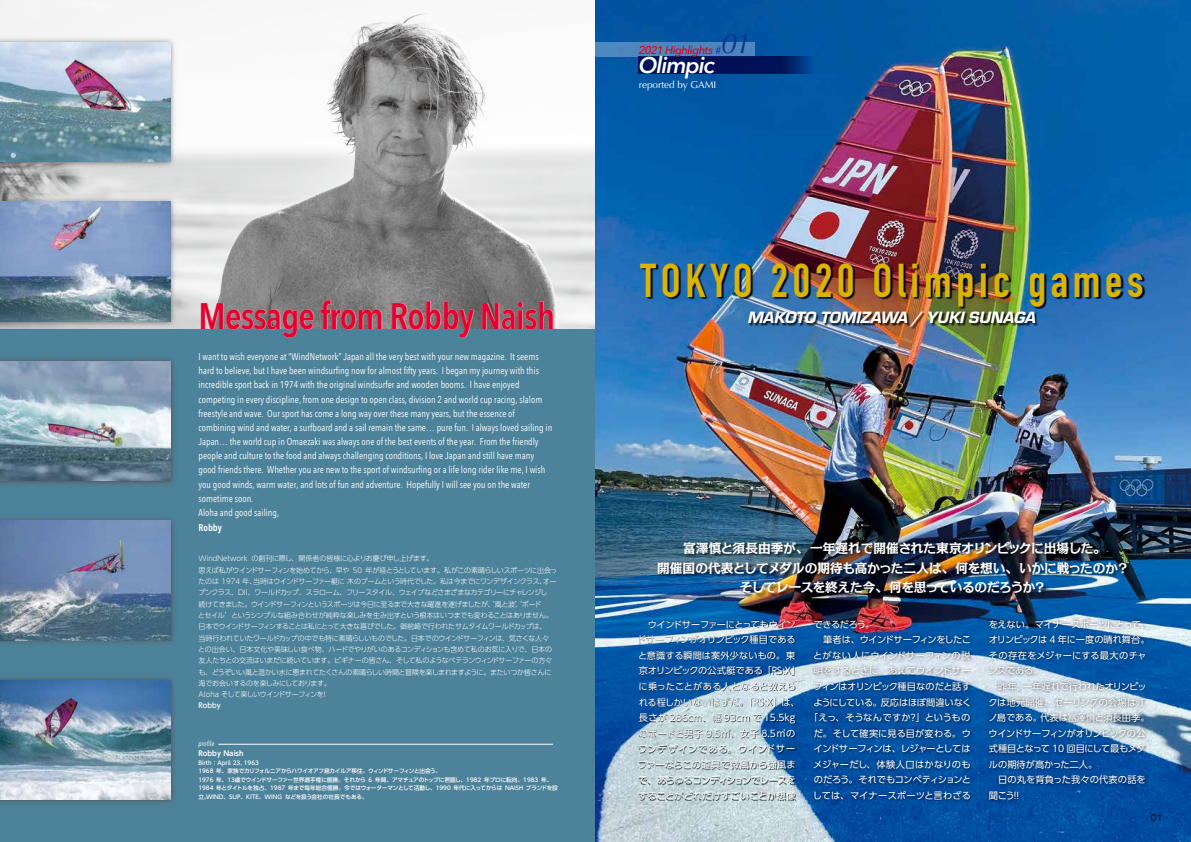
<style>
.page{position:relative;width:1191px;height:842px;background:#fff}
.page>*{position:absolute;margin:0;border:0;box-sizing:border-box;transform-origin:0 0}
.t1{font:700 46.8px "DIN Condensed";letter-spacing:.1em;color:#dbb400}
.t2{font:600 36.9px "Avenir Next Condensed";letter-spacing:-.025em;color:#e6002d}
.t3{font:italic 28.3px "Optima";color:#0c3388}
.t4{font:italic 600 22.7px "Avenir Next";letter-spacing:-.05em;color:#fff}
.t5{font:17px "Eurostile Hea Ita";letter-spacing:-.02em;color:#fff}
.t6{font:700 12.8px/19.8px "Kakumin Pro";letter-spacing:-.03em;color:#fff;text-align:center}
.t7{font:italic 500 11.3px "Avenir Next";letter-spacing:-.055em;color:#e60012}
.t8{font:9.9px/14.2px "Avenir Next Condensed";color:#fff}
.t9{font:9.9px "Optima";color:#fff}
.t10{font:600 9.9px "Avenir Next Condensed";color:#fff}
.t11{font:9.2px/15.6px "UD Shin Go Pro";letter-spacing:-.015em;color:#fff}
.t12{font:9.2px "UD Shin Go Pro";letter-spacing:-.05em;color:#fff}
.t13{font:9.2px "UD Shin Go Pro";letter-spacing:-.06em;color:#fff}
.t14{font:9.2px "UD Shin Go Pro";letter-spacing:-.04em;color:#fff}
.t15{font:9.2px "UD Shin Go Pro";letter-spacing:.01em;color:#fff}
.t16{font:9.2px "UD Shin Go Pro";letter-spacing:.005em;color:#fff}
.t17{font:9.2px "UD Shin Go Pro";letter-spacing:.025em;color:#fff}
.t18{font:9.2px "UD Shin Go Pro";letter-spacing:.015em;color:#fff}
.t19{font:8.5px "Gothic MB101 Pro";color:#000}
.t20{font:300 7.1px/11.3px "UD Shin Go Pro";letter-spacing:-.035em;color:#fff}
.t21{font:700 7.1px "UD Shin Go Pro De";color:#fff}
.t22{font:italic 7.1px "Avenir Next Condensed";color:#fff}
.t23{font:500 7.1px "UD Shin Go Pro";color:#fff}
.t24{font:500 5.7px/8.5px "UD Shin Go Pro";letter-spacing:-.02em;color:#fff}
.s1{font-family:"Optima";font-weight:400;color:#0c3388}
</style>
<div class="page">
<img style="left:0;top:0;width:595px;height:329px">
<div style="left:0;top:329px;width:604px;height:513px;background:#4c829a"></div>
<img style="left:0;top:34px;width:179px;height:136px">
<img style="left:0;top:43px;width:170px;height:119px">
<img style="left:0;top:677px;width:174px;height:126px">
<img style="left:0;top:680px;width:170px;height:119px">
<img style="left:0;top:518px;width:175px;height:126px">
<img style="left:0;top:521px;width:170px;height:119px">
<img style="left:0;top:358px;width:175px;height:127px">
<img style="left:0;top:361px;width:170px;height:119px">
<img style="left:0;top:193px;width:179px;height:136px">
<img style="left:0;top:202px;width:170px;height:119px">
<hr style="left:218px;top:744px;width:335px;height:1px;background:#fff">
<img style="left:595px;top:0;width:596px;height:842px">
<img style="left:641px;top:264px;width:504px;height:46px">
<div style="left:749px;top:312px;width:289px;height:18px;background:#000;opacity:.75"></div>
<div style="left:639px;top:620px;width:157px;height:180px;background:#000;opacity:.75"></div>
<div style="left:812px;top:617px;width:161px;height:186px;background:#000;opacity:.75"></div>
<div style="left:987px;top:617px;width:162px;height:186px;background:#000;opacity:.75"></div>
<div style="left:657px;top:540px;width:474px;height:58px;background:#000;opacity:.75"></div>
<div style="left:595px;top:42px;width:160px;height:15px;background:#4c87bd"></div>
<svg style="left:639px;top:57px;width:175px;height:16px;background:#00165c"></svg>
<h2 class="t2" style="left:198px;top:284px;width:358px">Message from Robby Naish</h2>
<p class="t8" style="left:198px;top:349px;width:355px">I want to wish everyone at “WindNetwork” Japan all the very best with your new magazine. It seems hard to believe, but I have been windsurfing now for almost fifty years. I began my journey with this incredible sport back in 1974 with the original windsurfer and wooden booms. I have enjoyed competing in every discipline, from one design to open class, division 2 and world cup racing, slalom freestyle and wave. Our sport has come a long way over these many years, but the essence of combining wind and water, a surfboard and a sail remain the same… pure fun. I always loved sailing in Japan… the world cup in Omaezaki was always one of the best events of the year. From the friendly people and culture to the food and always challenging conditions, I love Japan and still have many good friends there. Whether you are new to the sport of windsurfing or a life long rider like me, I wish you good winds, warm water, and lots of fun and adventure. Hopefully I will see you on the water sometime soon.<br>Aloha and good sailing,</p>
<p class="t10" style="left:198px;top:519px;width:25px">Robby</p>
<p class="t20" style="left:198px;top:553px;width:360px">WindNetwork の創刊に際し、関係者の皆様に心よりお慶び申し上げます。<br>思えば私がウインドサーフィンを始めてから、早や 50 年が経とうとしています。私がこの素晴らしいスポーツに出会ったのは 1974 年、当時はウインドサーファー艇に 木のブームという時代でした。私は今までにワンデザインクラス、オープンクラス、DII、ワールドカップ、スラローム、フリースタイル、ウェイブなどさまざまなカテゴリーにチャレンジし<br>続けてきました。ウインドサーフィンというスポーツは今日に至るまで大きな躍進を遂げましたが、‘風と波’、‘ボード<br>とセイル’というシンプルな組み合わせが純粋な楽しみを生み出すという根本はいつまでも変わることはありません。日本でウインドサーフィンすることは私にとって大きな喜びでした。御前崎で行われたサムタイムワールドカップは、<br>当時行われていたワールドカップの中でも特に素晴らしいものでした。日本でのウインドサーフィンは、気さくな人々との出会い、日本文化や美味しい食べ物、ハードでやりがいのあるコンディションも含めて私のお気に入りで、日本の友人たちとの交流はいまだに続いています。ビギナーの皆さん、そして私のようなベテランウィンドサーファーの方々も、どうぞいい風と温かい水に恵まれてたくさんの素晴らしい時間と冒険を楽しまれますように。またいつか皆さんに海でお会いするのを楽しみにしております。<br>Aloha そして楽しいウインドサーフィンを！</p>
<p class="t23" style="left:198px;top:700px;width:24px">Robby</p>
<p class="t22" style="left:198px;top:739px;width:17px">profile</p>
<p class="t21" style="left:198px;top:748px;width:47px">Robby Naish</p>
<p class="t24" style="left:198px;top:758px;width:361px">Birth：April 23, 1963<br>1968 年、家族でカリフォルニアからハワイオアフ島カイルア移住。ウィンドサーフィンと出会う。<br>1976 年、１３歳でウインドサーファー世界選手権に優勝。それから 6 年間、アマチュアのトップに君臨し、1982 年プロに転向。1983 年、1984 年とタイトルを独占、1987 年まで毎年総合優勝。今ではウォーターマンとして活動し、1990 年代に入ってからは NAISH ブランドを設立。WIND、SUP、KITE、WING などを扱う会社の社長でもある。</p>
<p class="t7" style="left:639px;top:40px;width:84px">2021 Highlights <span class="s1">#</span></p>
<h3 class="t3" style="left:721px;top:27px;width:31px">01</h3>
<h3 class="t4" style="left:639px;top:46px;width:77px">Olimpic</h3>
<p class="t9" style="left:639px;top:79px;width:79px">reported by GAMI</p>
<h1 class="t1" style="left:640px;top:249px;width:504px">TOKYO 2020 Olimpic games</h1>
<h3 class="t5" style="left:748px;top:306px;width:289px">MAKOTO TOMIZAWA / YUKI SUNAGA</h3>
<p class="t6" style="left:657px;top:536px;width:473px">富澤慎と須長由季が、一年遅れで開催された東京オリンピックに出場した。<br>開催国の代表としてメダルの期待も高かった二人は、何を想い、いかに戦ったのか？そしてレースを終えた今、何を思っているのだろうか？</p>
<p class="t11" style="left:637px;top:616px;width:165px">　ウインドサーファーにとってもウインドサーフィンがオリンピック種目であると意識する瞬間は案外少ないもの。東京オリンピックの公式艇である「RS:X」に乗ったことがある人となると数えられる程しかいないはずだ。「RS:X」は、長さが 286cm、幅 93cm で 15.5kgのボードと男子 9.5㎡、女子 8.5㎡のワンデザインである。ウインドサーファーならこの道具で微風から強風まで、あらゆるコンディションでレースをすることがどれだけすごいことか想像</p>
<p class="t11" style="left:813px;top:616px;width:62px">できるだろう。</p>
<p class="t13" style="left:814px;top:632px;width:159px">　筆者は、ウインドサーフィンをしたこ</p>
<p class="t15" style="left:813px;top:648px;width:159px">とがない人にウインドサーフィンの説</p>
<p class="t16" style="left:814px;top:663px;width:158px">明をするときに、あえてウインドサー</p>
<p class="t12" style="left:813px;top:679px;width:159px">フィンはオリンピック種目なのだと話す</p>
<p class="t11" style="left:813px;top:694px;width:159px">ようにしている。反応はほぼ間違いなく</p>
<p class="t11" style="left:809px;top:709px;width:163px">「えっ、そうなんですか？」というもの</p>
<p class="t11" style="left:813px;top:725px;width:159px">だ。そして確実に見る目が変わる。ウ</p>
<p class="t12" style="left:813px;top:741px;width:159px">インドサーフィンは、レジャーとしては</p>
<p class="t17" style="left:813px;top:757px;width:159px">メジャーだし、体験人口はかなりのも</p>
<p class="t14" style="left:814px;top:772px;width:159px">のだろう。それでもコンペティションと</p>
<p class="t18" style="left:813px;top:788px;width:159px">しては、マイナースポーツと言わざる</p>
<p class="t11" style="left:988px;top:616px;width:163px">をえない。マイナースポーツにとって、オリンピックは 4 年に一度の晴れ舞台。その存在をメジャーにする最大のチャンスである。<br>　昨年、一年遅れで行われたオリンピックは地元開催。セーリングの会場は江ノ島である。代表は富澤慎と須長由季。ウインドサーフィンがオリンピックの公式種目となって 10 回目にして最もメダルの期待が高かった二人。<br>　日の丸を背負った我々の代表の話を聞こう！！</p>
<p class="t19" style="left:1151px;top:811px;width:13px">01</p>
</div>
